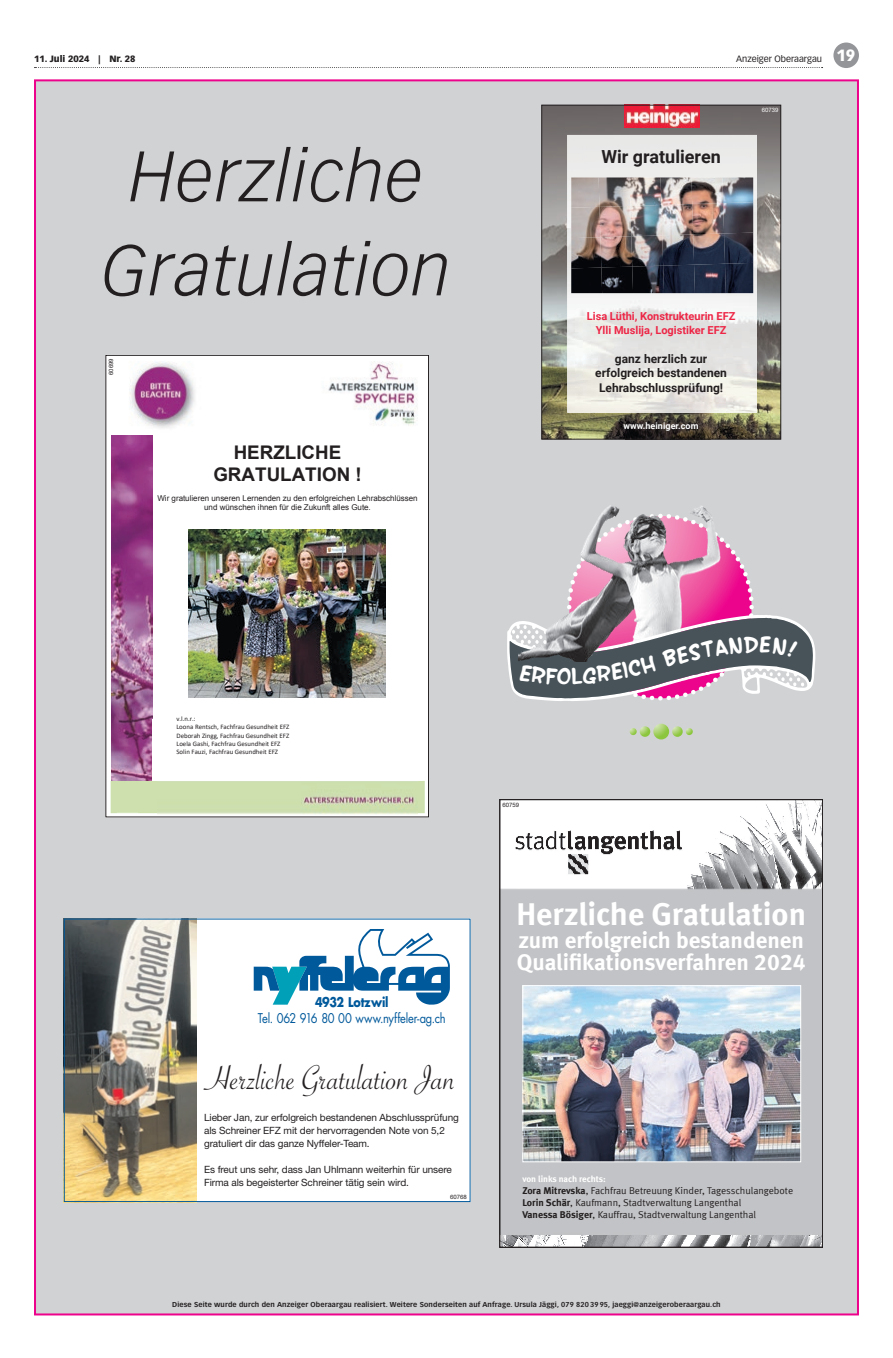
<style>
.page{position:relative;width:893px;height:1358px;background:#fff}
.page>*{position:absolute;margin:0;border:0;box-sizing:border-box;transform-origin:0 0}
.t1{font:italic 300 70px/94px "Vectora LT Pro";letter-spacing:.02em;color:#231f20;text-align:center}
.t2{font:36.8px "Savoye Let Plain";color:#231f20}
.t3{font:700 31.6px "Meta LF";color:#fff}
.t4{font:700 23.5px "SF Wonder Comic";color:#fff}
.t5{font:700 22.7px/22.7px "Meta LF";color:#fff}
.t6{font:700 18.8px/21.6px "Arial";color:#231f20;text-align:center}
.t7{font:700 18px "Roboto";color:#231f20}
.t8{font:700 14.2px "Futura Std";letter-spacing:-.015em;color:#00599b;scale:.85 1}
.t9{font:13.1px "Futura Std";letter-spacing:-.015em;color:#00599b;scale:.85 1}
.t10{font:700 13.1px "Futura Std";letter-spacing:-.01em;color:#00599b;scale:.85 1}
.t11{font:700 12px/14.4px "Roboto";color:#231f20;text-align:center}
.t12{font:700 11px/14.4px "Roboto";color:#ed2646;text-align:center}
.t13{font:10px/13px "Helvetica Neue LT Pro";letter-spacing:-.01em;color:#231f20}
.t14{font:9.9px/11.8px "Meta LF";color:#231f20}
.t15{font:9px "Vectora LT Pro";color:#231f20}
.t16{font:900 9px "Vectora LT Pro";color:#231f20}
.t17{font:700 9px "Roboto";letter-spacing:.005em;color:#fff}
.t18{font:700 8.9px "Meta LF";letter-spacing:-.005em;color:#fff}
.t19{font:8px/9.2px "Arial";color:#231f20;text-align:center}
.t20{font:700 7px "Vectora LT Pro";letter-spacing:.02em;color:#231f20}
.t21{font:6.8px/8.4px "Calibri";color:#231f20}
.t22{font:6px "Helvetica Neue LT Pro";color:#231f20}
.t23{font:6px "Helvetica Neue LT Pro";color:#fff}
.s1{font-weight:900;font-size:16px;color:#fff}
.s2{font-weight:700}
</style>
<div class="page">
<div style="left:833px;top:43px;width:26px;height:25px;background:#939598;border-radius:50%"></div>
<svg style="left:35px;top:67px;width:788px;height:1px"></svg>
<div style="left:34px;top:79px;width:825px;height:1236px;background:#d1d2d4;border:2px solid #ed028c"></div>
<svg style="left:653px;top:724px;width:16px;height:15px"></svg>
<svg style="left:672px;top:726px;width:21px;height:11px"></svg>
<svg style="left:630px;top:726px;width:20px;height:11px"></svg>
<img style="left:604px;top:505px;width:15px;height:6px">
<img style="left:619px;top:506px;width:88px;height:5px">
<img style="left:108px;top:357px;width:319px;height:88px">
<img style="left:108px;top:445px;width:9px;height:370px">
<img style="left:138px;top:780px;width:19px;height:35px">
<img style="left:418px;top:445px;width:9px;height:370px">
<img style="left:117px;top:780px;width:21px;height:35px">
<img style="left:157px;top:780px;width:261px;height:35px">
<img style="left:111px;top:436px;width:42px;height:344px">
<div style="left:153px;top:433px;width:269px;height:287px;background:#fff"></div>
<div style="left:153px;top:720px;width:269px;height:60px;background:#fff"></div>
<img style="left:189px;top:529px;width:197px;height:169px">
<div style="left:106px;top:355px;width:323px;height:462px;border:1px solid #231f20"></div>
<img style="left:543px;top:107px;width:236px;height:330px">
<div style="left:567px;top:135px;width:190px;height:69px;background:#eaeae9"></div>
<img style="left:567px;top:204px;width:32px;height:209px">
<img style="left:725px;top:204px;width:32px;height:209px">
<img style="left:599px;top:293px;width:126px;height:120px">
<img style="left:624px;top:107px;width:76px;height:20px">
<img style="left:625px;top:423px;width:86px;height:14px">
<img style="left:571px;top:177px;width:58px;height:29px">
<img style="left:629px;top:177px;width:62px;height:29px">
<img style="left:691px;top:177px;width:62px;height:27px">
<img style="left:571px;top:206px;width:59px;height:29px">
<img style="left:630px;top:204px;width:62px;height:31px">
<img style="left:692px;top:202px;width:61px;height:31px">
<img style="left:571px;top:235px;width:91px;height:28px">
<img style="left:662px;top:233px;width:62px;height:30px">
<img style="left:724px;top:232px;width:29px;height:31px">
<img style="left:571px;top:263px;width:182px;height:30px">
<div style="left:541px;top:105px;width:240px;height:334px;border:1px solid #231f20"></div>
<img style="left:502px;top:801px;width:319px;height:444px">
<img style="left:524px;top:987px;width:275px;height:173px">
<div style="left:522px;top:985px;width:279px;height:177px;border:1px solid #fff"></div>
<div style="left:500px;top:799px;width:323px;height:448px;border:1px solid #231f20"></div>
<div style="left:64px;top:918px;width:407px;height:284px;background:#fff"></div>
<img style="left:66px;top:920px;width:130px;height:280px">
<svg style="left:254px;top:929px;width:196px;height:76px"></svg>
<div style="left:64px;top:918px;width:407px;height:284px;border:1px solid #00599b"></div>
<svg style="left:507px;top:511px;width:308px;height:190px"></svg>
<p class="t16" style="left:34px;top:53px;width:103px">11. Juli 2024 | Nr. 28</p>
<p class="t15" style="left:736px;top:53px;width:121px">Anzeiger Oberaargau <span class="s1">19</span></p>
<h1 class="t1" style="left:102px;top:129px;width:350px">Herzliche<br>Gratulation</h1>
<p class="t22" style="left:107px;top:375px;width:18px;rotate:-90deg">60699</p>
<h3 class="t6" style="left:213px;top:442px;width:150px">HERZLICHE<br>GRATULATION !</h3>
<p class="t19" style="left:157px;top:494px;width:262px">Wir gratulieren unseren Lernenden zu den erfolgreichen Lehrabschlüssen und wünschen ihnen für die Zukunft alles Gute.</p>
<h3 class="t7" style="left:601px;top:144px;width:121px">Wir gratulieren</h3>
<p class="t23" style="left:762px;top:106px;width:18px">60739</p>
<p class="t12" style="left:587px;top:308px;width:150px">Lisa Lüthi, Konstrukteurin EFZ<br>Ylli Muslija, Logistiker EFZ</p>
<p class="t11" style="left:595px;top:351px;width:133px">ganz herzlich zur erfolgreich bestandenen<br>Lehrabschlussprüfung!</p>
<p class="t17" style="left:623px;top:419px;width:77px">www.heiniger.com</p>
<p class="t21" style="left:176px;top:714px;width:115px">v.l.n.r.:<br>Loona Rentsch, Fachfrau Gesundheit EFZ Deborah Zingg, Fachfrau Gesundheit EFZ Loela Gashi, Fachfrau Gesundheit EFZ Solin Fauzi, Fachfrau Gesundheit EFZ</p>
<h3 class="t4" style="left:557px;top:661px;width:16px">o</h3>
<p class="t22" style="left:502px;top:801px;width:18px">60759</p>
<h3 class="t10" style="left:315px;top:993px;width:88px">4932 Lotzwil</h3>
<h3 class="t8" style="left:320px;top:1011px;width:95px">4932 Lotzwil</h3>
<h2 class="t2" style="left:205px;top:1054px;width:252px">Herzliche Gratulation Jan</h2>
<h3 class="t9" style="left:258px;top:1009px;width:222px">Tel. 062 916 80 00 www.nyffeler-ag.ch</h3>
<p class="t13" style="left:204px;top:1110px;width:256px">Lieber Jan, zur erfolgreich bestandenen Abschlussprüfung als Schreiner EFZ mit der hervorragenden Note von 5,2 gratuliert dir das ganze Nyffeler-Team.</p>
<p class="t13" style="left:204px;top:1162px;width:249px">Es freut uns sehr, dass Jan Uhlmann weiterhin für unsere<br>Firma als begeisterter Schreiner tätig sein wird.</p>
<p class="t22" style="left:450px;top:1193px;width:18px">60768</p>
<h3 class="t3" style="left:516px;top:895px;width:291px">Herzliche Gratulation</h3>
<h3 class="t5" style="left:517px;top:928px;width:291px">zum erfolgreich bestandenen<br>Qualifikationsverfahren 2024</h3>
<p class="t18" style="left:522px;top:1174px;width:85px">von links nach rechts:</p>
<p class="t14" style="left:522px;top:1185px;width:272px"><span class="s2">Zora Mitrevska</span>, Fachfrau Betreuung Kinder, Tagesschulangebote<br><span class="s2">Lorin Schär</span>, Kaufmann, Stadtverwaltung Langenthal<br><span class="s2">Vanessa Bösiger</span>, Kauffrau, Stadtverwaltung Langenthal</p>
<p class="t20" style="left:172px;top:1300px;width:550px">Diese Seite wurde durch den Anzeiger Oberaargau realisiert. Weitere Sonderseiten auf Anfrage. Ursula Jäggi, 079 820 39 95, jaeggi@anzeigeroberaargau.ch</p>
</div>
